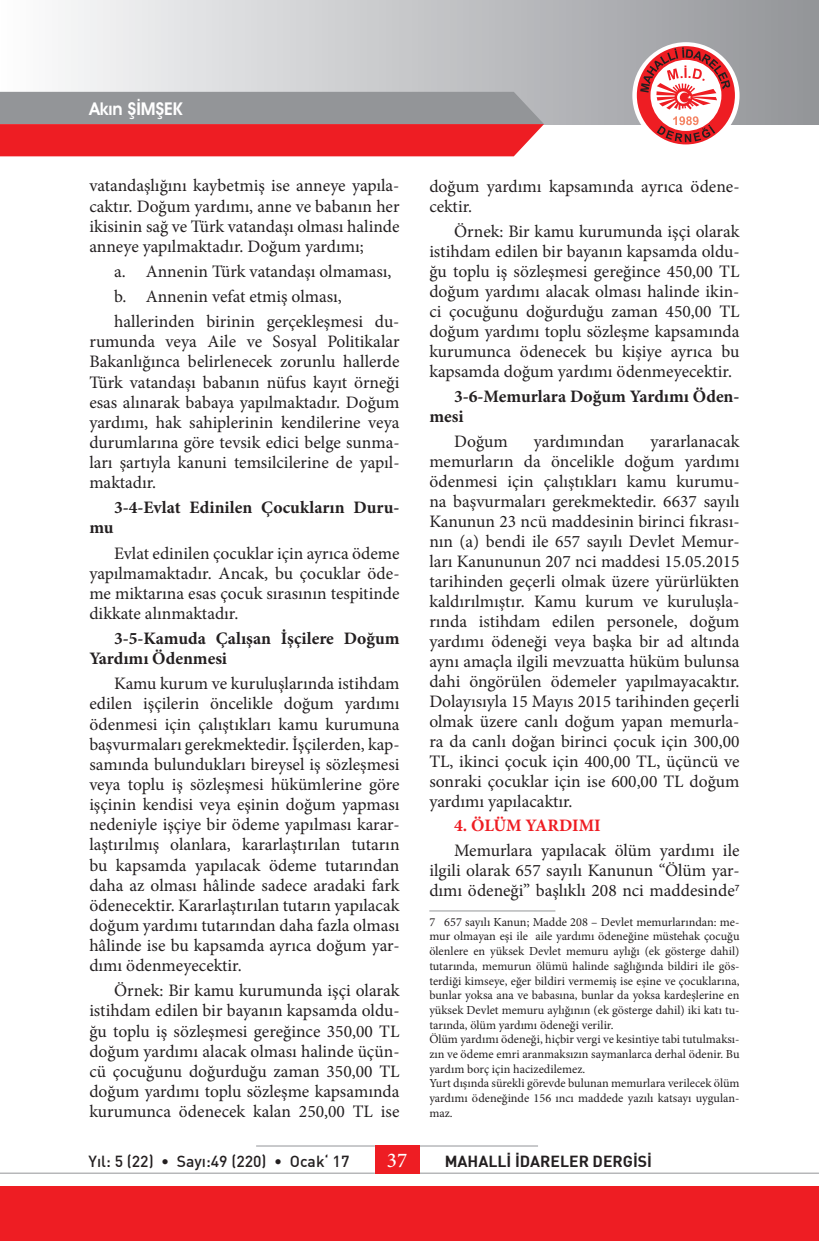
<style>
.page{position:relative;width:819px;height:1241px;background:#fff}
.page>*{position:absolute;margin:0;border:0;box-sizing:border-box;transform-origin:0 0}
.t1{font:500 21px "Minion Pro";color:#fff}
.t2{font:17.5px/20.1px "Minion Pro";color:#231f20;text-align:justify}
.t3{font:700 17.5px/20.1px "Minion Pro";color:#231f20}
.t4{font:700 17.5px "Minion Pro";letter-spacing:-.01em;color:#ee1d23}
.t5{font:700 17.5px "Avant Garde";color:#fff}
.t6{font:500 15.75px "DI Nbek";color:#231f20}
.t7{font:700 15.75px "DI Nbek";color:#231f20}
.t8{font:12.25px/14.7px "Minion Pro";color:#231f20}
</style>
<div class="page">
<div style="left:0;top:0;width:819px;height:124px;background:linear-gradient(to right,#fcfcfd,#929498)"></div>
<div style="left:632px;top:42px;width:107px;height:107px;background:#fff;border-radius:50%"></div>
<svg style="left:636px;top:46px;width:98px;height:98px"></svg>
<hr style="left:419px;top:1172px;width:400px;height:1px;background:#939598">
<hr style="left:419px;top:1145px;width:119px;height:1px;background:#939598">
<hr style="left:256px;top:1145px;width:119px;height:1px;background:#939598">
<hr style="left:0;top:1172px;width:375px;height:1px;background:#939598">
<div style="left:375px;top:1145px;width:44px;height:28px;background:#ee1d23"></div>
<div style="left:0;top:1186px;width:819px;height:54px;background:#ee1d23"></div>
<svg style="left:0;top:92px;width:544px;height:64px;background:#c15c60"></svg>
<hr style="left:429px;top:910px;width:126px;height:1px;background:#939598">
<p class="t5" style="left:89px;top:98px;width:95px">Akın ŞİMŞEK</p>
<p class="t2" style="left:89px;top:176px;width:312px">vatandaşlığını kaybetmiş ise anneye yapıla&shy;caktır. Doğum yardımı, anne ve babanın her ikisinin sağ ve Türk vatandaşı olması halinde anneye yapılmaktadır. Doğum yardımı;</p>
<p class="t2" style="left:114px;top:259px;width:287px;line-height:25px;text-align:left">a. Annenin Türk vatandaşı olmaması, b. Annenin vefat etmiş olması, hallerinden birinin gerçekleşmesi du-</p>
<p class="t2" style="left:89px;top:331px;width:312px">rumunda veya Aile ve Sosyal Politikalar Bakanlığınca belirlenecek zorunlu hallerde Türk vatandaşı babanın nüfus kayıt örneği esas alınarak babaya yapılmaktadır. Doğum yardımı, hak sahiplerinin kendilerine veya durumlarına göre tevsik edici belge sunma&shy;ları şartıyla kanuni temsilcilerine de yapıl&shy;maktadır.</p>
<p class="t3" style="left:114px;top:497px;width:287px">3-4-Evlat Edinilen Çocukların Duru-</p>
<p class="t3" style="left:89px;top:517px;width:26px">mu</p>
<p class="t2" style="left:89px;top:543px;width:312px;text-indent:25px">Evlat edinilen çocuklar için ayrıca ödeme yapılmamaktadır. Ancak, bu çocuklar öde&shy;me miktarına esas çocuk sırasının tespitinde dikkate alınmaktadır.</p>
<p class="t3" style="left:89px;top:628px;width:312px;text-indent:25px">3-5-Kamuda Çalışan İşçilere Doğum<br>Yardımı Ödenmesi</p>
<p class="t2" style="left:89px;top:673px;width:312px;text-indent:25px">Kamu kurum ve kuruluşlarında istihdam edilen işçilerin öncelikle doğum yardımı ödenmesi için çalıştıkları kamu kurumuna başvurmaları gerekmektedir. İşçilerden, kap&shy;samında bulundukları bireysel iş sözleşmesi veya toplu iş sözleşmesi hükümlerine göre işçinin kendisi veya eşinin doğum yapması nedeniyle işçiye bir ödeme yapılması karar&shy;laştırılmış olanlara, kararlaştırılan tutarın bu kapsamda yapılacak ödeme tutarından daha az olması hâlinde sadece aradaki fark ödenecektir. Kararlaştırılan tutarın yapılacak doğum yardımı tutarından daha fazla olması hâlinde ise bu kapsamda ayrıca doğum yar&shy;dımı ödenmeyecektir.</p>
<p class="t2" style="left:89px;top:980px;width:312px;text-indent:25px">Örnek: Bir kamu kurumunda işçi olarak istihdam edilen bir bayanın kapsamda oldu&shy;ğu toplu iş sözleşmesi gereğince 350,00 TL doğum yardımı alacak olması halinde üçün&shy;cü çocuğunu doğurduğu zaman 350,00 TL doğum yardımı toplu sözleşme kapsamında kurumunca ödenecek kalan 250,00 TL ise</p>
<p class="t2" style="left:429px;top:176px;width:312px">doğum yardımı kapsamında ayrıca ödene&shy;cektir.</p>
<p class="t2" style="left:429px;top:221px;width:312px;text-indent:25px">Örnek: Bir kamu kurumunda işçi olarak istihdam edilen bir bayanın kapsamda oldu&shy;ğu toplu iş sözleşmesi gereğince 450,00 TL doğum yardımı alacak olması halinde ikin&shy;ci çocuğunu doğurduğu zaman 450,00 TL doğum yardımı toplu sözleşme kapsamında kurumunca ödenecek bu kişiye ayrıca bu kapsamda doğum yardımı ödenmeyecektir.</p>
<p class="t3" style="left:429px;top:386px;width:312px;text-indent:25px">3-6-Memurlara Doğum Yardımı Öden&shy;mesi</p>
<p class="t2" style="left:454px;top:431px;width:55px">Doğum</p>
<p class="t2" style="left:533px;top:431px;width:92px">yardımından</p>
<p class="t2" style="left:429px;top:431px;width:312px;text-indent:221px">yararlanacak memurların da öncelikle doğum yardımı ödenmesi için çalıştıkları kamu kurumu&shy;na başvurmaları gerekmektedir. 6637 sayılı Kanunun 23 ncü maddesinin birinci fıkrası&shy;nın (a) bendi ile 657 sayılı Devlet Memur&shy;ları Kanununun 207 nci maddesi 15.05.2015 tarihinden geçerli olmak üzere yürürlükten kaldırılmıştır. Kamu kurum ve kuruluşla&shy;rında istihdam edilen personele, doğum yardımı ödeneği veya başka bir ad altında aynı amaçla ilgili mevzuatta hüküm bulunsa dahi öngörülen ödemeler yapılmayacaktır.<br>Dolayısıyla 15 Mayıs 2015 tarihinden geçerli olmak üzere canlı doğum yapan memurla&shy;ra da canlı doğan birinci çocuk için 300,00<br>TL, ikinci çocuk için 400,00 TL, üçüncü ve sonraki çocuklar için ise 600,00 TL doğum yardımı yapılacaktır.</p>
<p class="t4" style="left:454px;top:813px;width:148px">4. ÖLÜM YARDIMI</p>
<p class="t2" style="left:429px;top:840px;width:312px;text-indent:25px">Memurlara yapılacak ölüm yardımı ile ilgili olarak 657 sayılı Kanunun “Ölüm yar&shy;dımı ödeneği” başlıklı 208 nci maddesinde<sup>7</sup></p>
<p class="t8" style="left:429px;top:914px;width:312px">7 657 sayılı Kanun; Madde 208 – Devlet memurlarından: me&shy;mur olmayan eşi ile aile yardımı ödeneğine müstehak çocuğu ölenlere en yüksek Devlet memuru aylığı (ek gösterge dahil) tutarında, memurun ölümü halinde sağlığında bildiri ile gös&shy;terdiği kimseye, eğer bildiri vermemiş ise eşine ve çocuklarına, bunlar yoksa ana ve babasına, bunlar da yoksa kardeşlerine en yüksek Devlet memuru aylığının (ek gösterge dahil) iki katı tu&shy;tarında, ölüm yardımı ödeneği verilir.<br>Ölüm yardımı ödeneği, hiçbir vergi ve kesintiye tabi tutulmaksı&shy;zın ve ödeme emri aranmaksızın saymanlarca derhal ödenir. Bu yardım borç için hacizedilemez.<br>Yurt dışında sürekli görevde bulunan memurlara verilecek ölüm yardımı ödeneğinde 156 ıncı maddede yazılı katsayı uygulan&shy;maz.</p>
<p class="t6" style="left:88px;top:1151px;width:262px">Yıl: 5 (22) • Sayı:49 (220) • Ocak‘ 17</p>
<p class="t1" style="left:387px;top:1145px;width:22px">37</p>
<p class="t7" style="left:444px;top:1150px;width:209px">MAHALLİ İDARELER DERGİSİ</p>
</div>
